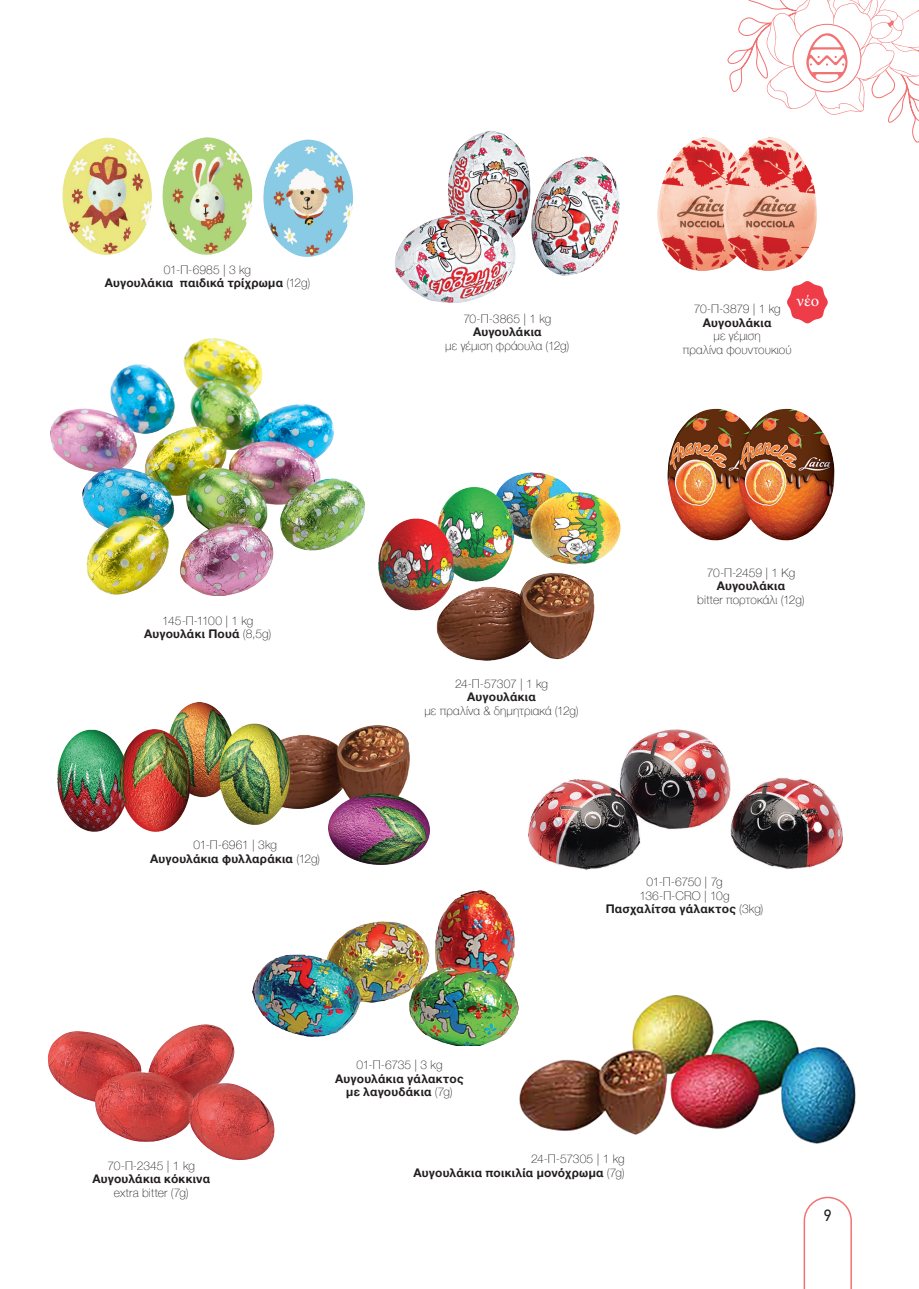
<style>
.page{position:relative;width:919px;height:1289px;background:#fff}
.page>*{position:absolute;margin:0;border:0;box-sizing:border-box;transform-origin:0 0}
.t1{font:16.5px "Minion Pro";color:#fff}
.t2{font:16.5px "PF Din Text";color:#231f20}
.Paragraph_Style_1{font:100 12px "Helvetica Neue";letter-spacing:.01em;color:#231f20}
.Paragraph_Style_1-2{font:700 12px "Helvetica Neue";letter-spacing:.015em;color:#231f20}
.Paragraph_Style_1-3{font:100 12px "Helvetica Neue";letter-spacing:-.01em;color:#231f20}
.Paragraph_Style_1-4{font:100 12px "Helvetica Neue";letter-spacing:-.025em;color:#231f20}
.Paragraph_Style_1-5{font:100 12px "Helvetica Neue";letter-spacing:-.03em;color:#231f20}
.s1{font-weight:100}
</style>
<div class="page">
<img style="left:57px;top:703px;width:373px;height:161px">
<img style="left:395px;top:131px;width:225px;height:172px">
<img style="left:62px;top:137px;width:291px;height:120px">
<img style="left:378px;top:472px;width:242px;height:188px">
<img style="left:667px;top:409px;width:71px;height:131px">
<img style="left:738px;top:409px;width:96px;height:131px">
<img style="left:528px;top:729px;width:314px;height:140px">
<img style="left:47px;top:1024px;width:228px;height:136px">
<img style="left:519px;top:995px;width:336px;height:148px">
<img style="left:252px;top:890px;width:266px;height:155px">
<svg style="left:803px;top:1196px;width:48px;height:92px"></svg>
<img style="left:658px;top:137px;width:65px;height:133px">
<img style="left:723px;top:143px;width:93px;height:127px">
<svg style="left:787px;top:281px;width:40px;height:42px"></svg>
<svg style="left:727px;top:0;width:191px;height:143px"></svg>
<img style="left:51px;top:339px;width:314px;height:257px">
<p class="Paragraph_Style_1" style="left:164px;top:260px;width:89px">01-Π-6985 | 3 kg</p>
<p class="Paragraph_Style_1-2" style="left:105px;top:273px;width:207px">Αυγουλάκια παιδικά τρίχρωμα <span class="s1">(12g)</span></p>
<p class="Paragraph_Style_1" style="left:463px;top:309px;width:89px">70-Π-3865 | 1 kg</p>
<p class="Paragraph_Style_1-2" style="left:473px;top:322px;width:70px">Αυγουλάκια</p>
<p class="Paragraph_Style_1" style="left:445px;top:336px;width:126px">με γέμιση φράουλα (12g)</p>
<p class="t1" style="left:796px;top:290px;width:25px">νέο</p>
<p class="Paragraph_Style_1" style="left:693px;top:300px;width:88px">70-Π-3879 | 1 kg</p>
<p class="Paragraph_Style_1-2" style="left:702px;top:313px;width:70px">Αυγουλάκια</p>
<p class="Paragraph_Style_1" style="left:713px;top:327px;width:49px">με γέμιση</p>
<p class="Paragraph_Style_1" style="left:682px;top:340px;width:110px">πραλίνα φουντουκιού</p>
<p class="Paragraph_Style_1-5" style="left:162px;top:611px;width:92px">145-Π-1100 | 1 kg</p>
<p class="Paragraph_Style_1-2" style="left:144px;top:624px;width:129px">Αυγουλάκι Πουά <span class="s1">(8,5g)</span></p>
<p class="Paragraph_Style_1" style="left:193px;top:836px;width:85px">01-Π-6961 | 3kg</p>
<p class="Paragraph_Style_1-2" style="left:150px;top:849px;width:171px">Αυγουλάκια φυλλαράκια <span class="s1">(12g)</span></p>
<p class="Paragraph_Style_1-4" style="left:455px;top:674px;width:94px">24-Π-57307 | 1 kg</p>
<p class="Paragraph_Style_1-2" style="left:467px;top:687px;width:70px">Αυγουλάκια</p>
<p class="Paragraph_Style_1" style="left:424px;top:701px;width:156px">με πραλίνα &amp; δημητριακά (12g)</p>
<p class="Paragraph_Style_1" style="left:706px;top:563px;width:90px">70-Π-2459 | 1 Kg</p>
<p class="Paragraph_Style_1-2" style="left:716px;top:576px;width:70px">Αυγουλάκια</p>
<p class="Paragraph_Style_1" style="left:697px;top:590px;width:109px">bitter πορτοκάλι (12g)</p>
<p class="Paragraph_Style_1" style="left:646px;top:873px;width:78px">01-Π-6750 | 7g</p>
<p class="Paragraph_Style_1" style="left:639px;top:886px;width:92px">136-Π-CRO | 10g</p>
<p class="Paragraph_Style_1-2" style="left:605px;top:899px;width:159px">Πασχαλίτσα γάλακτος <span class="s1">(3kg)</span></p>
<p class="Paragraph_Style_1" style="left:108px;top:1156px;width:89px">70-Π-2345 | 1 kg</p>
<p class="Paragraph_Style_1-2" style="left:92px;top:1169px;width:119px">Αυγουλάκια κόκκινα</p>
<p class="Paragraph_Style_1" style="left:114px;top:1183px;width:76px">extra bitter (7g)</p>
<p class="Paragraph_Style_1" style="left:356px;top:1055px;width:88px">01-Π-6735 | 3 kg</p>
<p class="Paragraph_Style_1-2" style="left:335px;top:1069px;width:130px">Αυγουλάκια γάλακτος</p>
<p class="Paragraph_Style_1-2" style="left:346px;top:1082px;width:108px">με λαγουδάκια <span class="s1">(7g)</span></p>
<p class="Paragraph_Style_1-3" style="left:531px;top:1149px;width:95px">24-Π-57305 | 1 kg</p>
<p class="Paragraph_Style_1-2" style="left:413px;top:1163px;width:212px">Αυγουλάκια ποικιλία μονόχρωμα <span class="s1">(7g)</span></p>
<h1 class="t2" style="left:823px;top:1205px;width:9px">9</h1>
</div>
